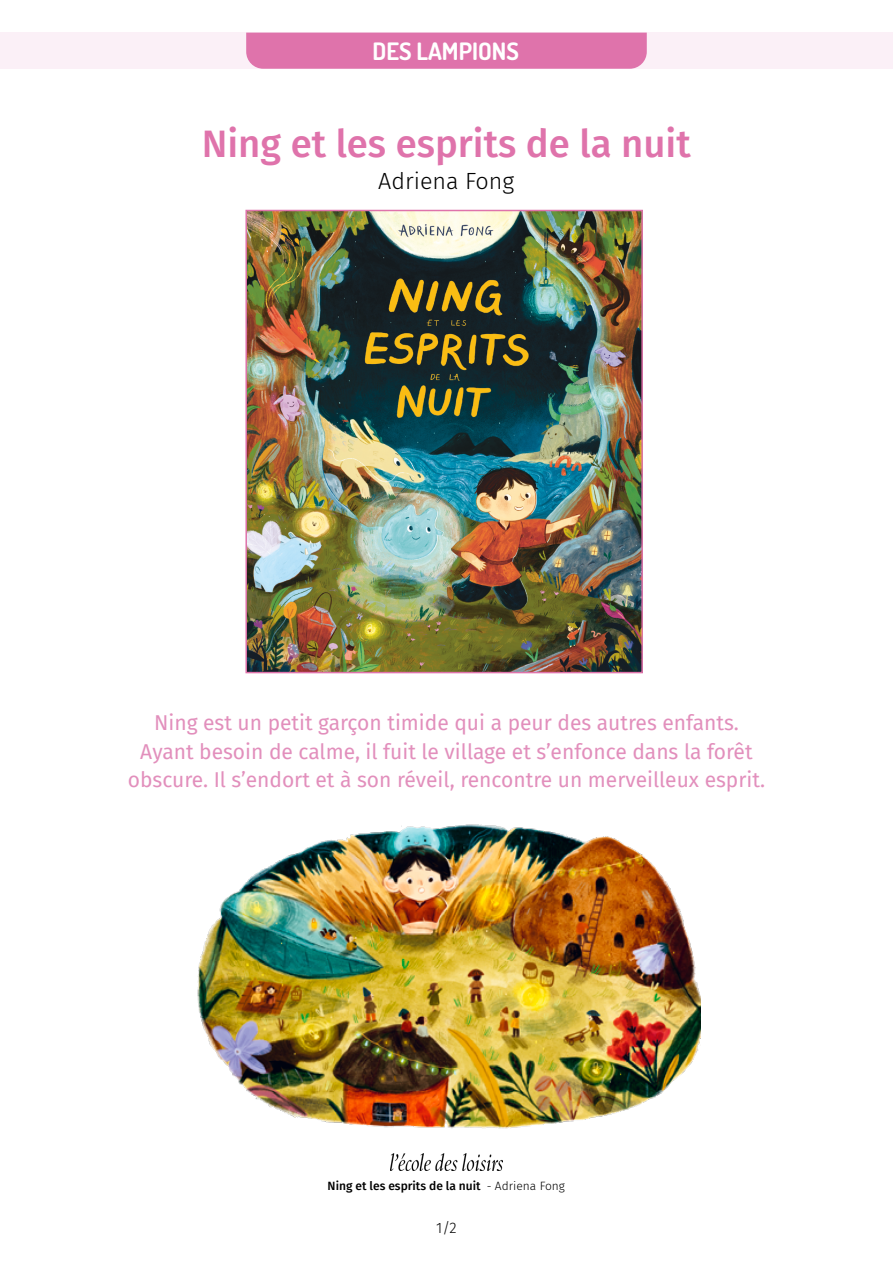
<style>
.page{position:relative;width:893px;height:1263px;background:#fff}
.page>*{position:absolute;margin:0;border:0;box-sizing:border-box;transform-origin:0 0}
.t1{font:500 38.4px "Fira Sans";color:#df73ab}
.t2{font:700 24px "Dosis";color:#fff}
.t3{font:300 23.4px "Fira Sans";color:#000}
.t4{font:21px/28.5px "Fira Sans";color:#e28fbc;text-align:center}
.t5{font:300 15px "Fira Sans";color:#000}
.t6{font:500 12px "Fira Sans";color:#000}
.s1{font-weight:300}
</style>
<div class="page">
<div style="left:0;top:32px;width:893px;height:37px;background:#fbf0f7"></div>
<div style="left:246px;top:33px;width:401px;height:36px;background:#df73ab"></div>
<img style="left:391px;top:1153px;width:111px;height:17px">
<img style="left:248px;top:213px;width:392px;height:457px">
<div style="left:245px;top:210px;width:398px;height:463px;border:2px solid #df73ab"></div>
<img style="left:197px;top:824px;width:504px;height:305px">
<p class="t2" style="left:373px;top:36px;width:148px">DES LAMPIONS</p>
<h1 class="t1" style="left:202px;top:112px;width:491px">Ning et les esprits de la nuit</h1>
<p class="t3" style="left:378px;top:165px;width:138px">Adriena Fong</p>
<p class="t4" style="left:128px;top:708px;width:639px">Ning est un petit garçon timide qui a peur des autres enfants.<br>Ayant besoin de calme, il fuit le village et s’enfonce dans la forêt obscure. Il s’endort et à son réveil, rencontre un merveilleux esprit.</p>
<p class="t6" style="left:328px;top:1176px;width:239px">Ning et les esprits de la nuit <span class="s1">- Adriena Fong</span></p>
<p class="t5" style="left:436px;top:1217px;width:22px">1/2</p>
</div>
